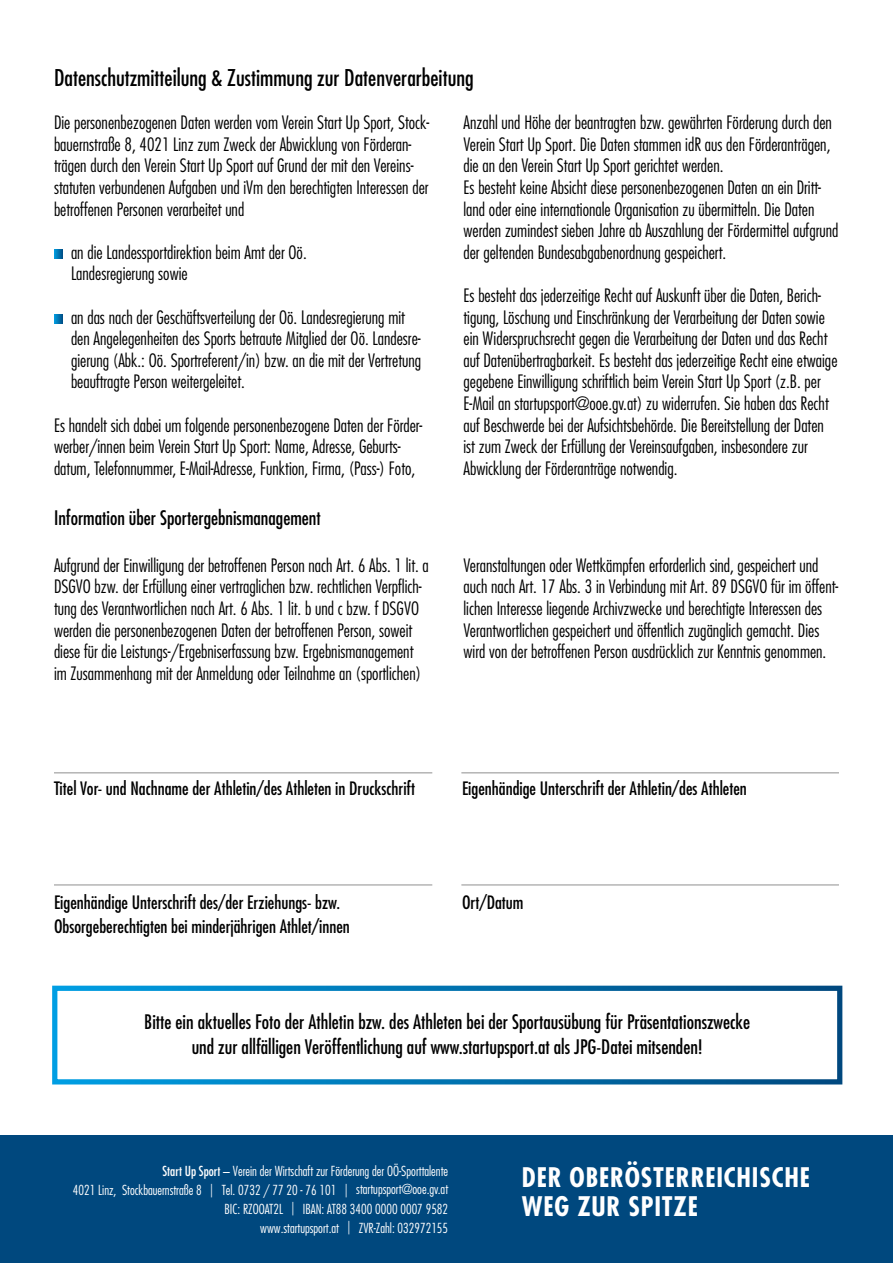
<style>
.page{position:relative;width:893px;height:1263px;background:#fff}
.page>*{position:absolute;margin:0;border:0;box-sizing:border-box;transform-origin:0 0}
.t1{font:700 condensed 26.25px/29.5px "Futura";letter-spacing:.03em;color:#fff}
.t2{font:condensed 22.5px "Futura";color:#000}
.t3{font:condensed 19.5px/25.5px "Futura";color:#000;text-align:center}
.t4{font:300 condensed 18px/21.6px "Futura";color:#000}
.t5{font:condensed 18px "Futura";color:#000}
.t6{font:300 condensed 13.5px/18.8px "Futura";color:#fff;text-align:right}
.s1{font-weight:400}
</style>
<div class="page">
<svg style="left:54px;top:315px;width:9px;height:8px"></svg>
<svg style="left:54px;top:250px;width:9px;height:8px"></svg>
<div style="left:0;top:1135px;width:893px;height:128px;background:#00487e"></div>
<hr style="left:54px;top:772px;width:378px;height:1px;background:#000">
<hr style="left:54px;top:884px;width:378px;height:2px;background:#000">
<hr style="left:461px;top:772px;width:378px;height:1px;background:#000">
<hr style="left:461px;top:884px;width:378px;height:2px;background:#000">
<div style="left:52px;top:986px;width:790px;height:98px;border:5px solid #fff"></div>
<p class="t2" style="left:54px;top:64px;width:421px">Datenschutzmitteilung &amp; Zustimmung zur Datenverarbeitung</p>
<p class="t4" style="left:54px;top:112px;width:377px">Die personenbezogenen Daten werden vom Verein Start Up Sport, Stock&shy;bauernstraße 8, 4021 Linz zum Zweck der Abwicklung von Förderan&shy;trägen durch den Verein Start Up Sport auf Grund der mit den Vereins&shy;statuten verbundenen Aufgaben und iVm den berechtigten Interessen der betroffenen Personen verarbeitet und</p>
<p class="t4" style="left:71px;top:241px;width:237px">an die Landessportdirektion beim Amt der Oö.<br>Landesregierung sowie</p>
<p class="t4" style="left:71px;top:306px;width:352px">an das nach der Geschäftsverteilung der Oö. Landesregierung mit den Angelegenheiten des Sports betraute Mitglied der Oö. Landesre&shy;gierung (Abk.: Oö. Sportreferent/in) bzw. an die mit der Vertretung beauftragte Person weitergeleitet.</p>
<p class="t4" style="left:54px;top:414px;width:370px">Es handelt sich dabei um folgende personenbezogene Daten der Förder&shy;werber/innen beim Verein Start Up Sport: Name, Adresse, Geburts&shy;datum, Telefonnummer, E-Mail-Adresse, Funktion, Firma, (Pass-) Foto,</p>
<p class="t4" style="left:463px;top:112px;width:377px">Anzahl und Höhe der beantragten bzw. gewährten Förderung durch den Verein Start Up Sport. Die Daten stammen idR aus den Förderanträgen, die an den Verein Start Up Sport gerichtet werden.<br>Es besteht keine Absicht diese personenbezogenen Daten an ein Dritt&shy;land oder eine internationale Organisation zu übermitteln. Die Daten werden zumindest sieben Jahre ab Auszahlung der Fördermittel aufgrund der geltenden Bundesabgabenordnung gespeichert.</p>
<p class="t4" style="left:463px;top:284px;width:375px">Es besteht das jederzeitige Recht auf Auskunft über die Daten, Berich&shy;tigung, Löschung und Einschränkung der Verarbeitung der Daten sowie ein Widerspruchsrecht gegen die Verarbeitung der Daten und das Recht auf Datenübertragbarkeit. Es besteht das jederzeitige Recht eine etwaige gegebene Einwilligung schriftlich beim Verein Start Up Sport (z.B. per E-Mail an startupsport@ooe.gv.at) zu widerrufen. Sie haben das Recht auf Beschwerde bei der Aufsichtsbehörde. Die Bereitstellung der Daten ist zum Zweck der Erfüllung der Vereinsaufgaben, insbesondere zur Abwicklung der Förderanträge notwendig.</p>
<p class="t3" style="left:54px;top:505px;width:268px">Information über Sportergebnismanagement</p>
<p class="t4" style="left:54px;top:554px;width:376px">Aufgrund der Einwilligung der betroffenen Person nach Art. 6 Abs. 1 lit. a DSGVO bzw. der Erfüllung einer vertraglichen bzw. rechtlichen Verpflich&shy;tung des Verantwortlichen nach Art. 6 Abs. 1 lit. b und c bzw. f DSGVO werden die personenbezogenen Daten der betroffenen Person, soweit diese für die Leistungs-/Ergebniserfassung bzw. Ergebnismanagement im Zusammenhang mit der Anmeldung oder Teilnahme an (sportlichen)</p>
<p class="t4" style="left:463px;top:554px;width:376px">Veranstaltungen oder Wettkämpfen erforderlich sind, gespeichert und auch nach Art. 17 Abs. 3 in Verbindung mit Art. 89 DSGVO für im öffent&shy;lichen Interesse liegende Archivzwecke und berechtigte Interessen des Verantwortlichen gespeichert und öffentlich zugänglich gemacht. Dies wird von der betroffenen Person ausdrücklich zur Kenntnis genommen.</p>
<p class="t5" style="left:54px;top:777px;width:362px">Titel Vor- und Nachname der Athletin/des Athleten in Druckschrift</p>
<p class="t5" style="left:462px;top:777px;width:286px">Eigenhändige Unterschrift der Athletin/des Athleten</p>
<p class="t5" style="left:54px;top:891px;width:288px">Eigenhändige Unterschrift des/der Erziehungs- bzw.</p>
<p class="t5" style="left:462px;top:891px;width:63px">Ort/Datum</p>
<p class="t5" style="left:54px;top:915px;width:297px">Obsorgeberechtigten bei minderjährigen Athlet/innen</p>
<p class="t3" style="left:144px;top:1008px;width:607px">Bitte ein aktuelles Foto der Athletin bzw. des Athleten bei der Sportausübung für Präsentationszwecke und zur allfälligen Veröffentlichung auf www.startupsport.at als JPG-Datei mitsenden!</p>
<p class="t6" style="left:73px;top:1162px;width:377px"><span class="s1">Start Up Sport –</span> Verein der Wirtschaft zur Förderung der OÖ-Sporttalente<br>4021 Linz, Stockbauernstraße 8 | Tel. 0732 / 77 20 - 76 101 | startupsport@ooe.gv.at BIC: RZOOAT2L | IBAN: AT88 3400 0000 0007 9582<br>www.startupsport.at | ZVR-Zahl: 032972155</p>
<h1 class="t1" style="left:522px;top:1162px;width:290px">DER OBERÖSTERREICHISCHE<br>WEG ZUR SPITZE</h1>
</div>
